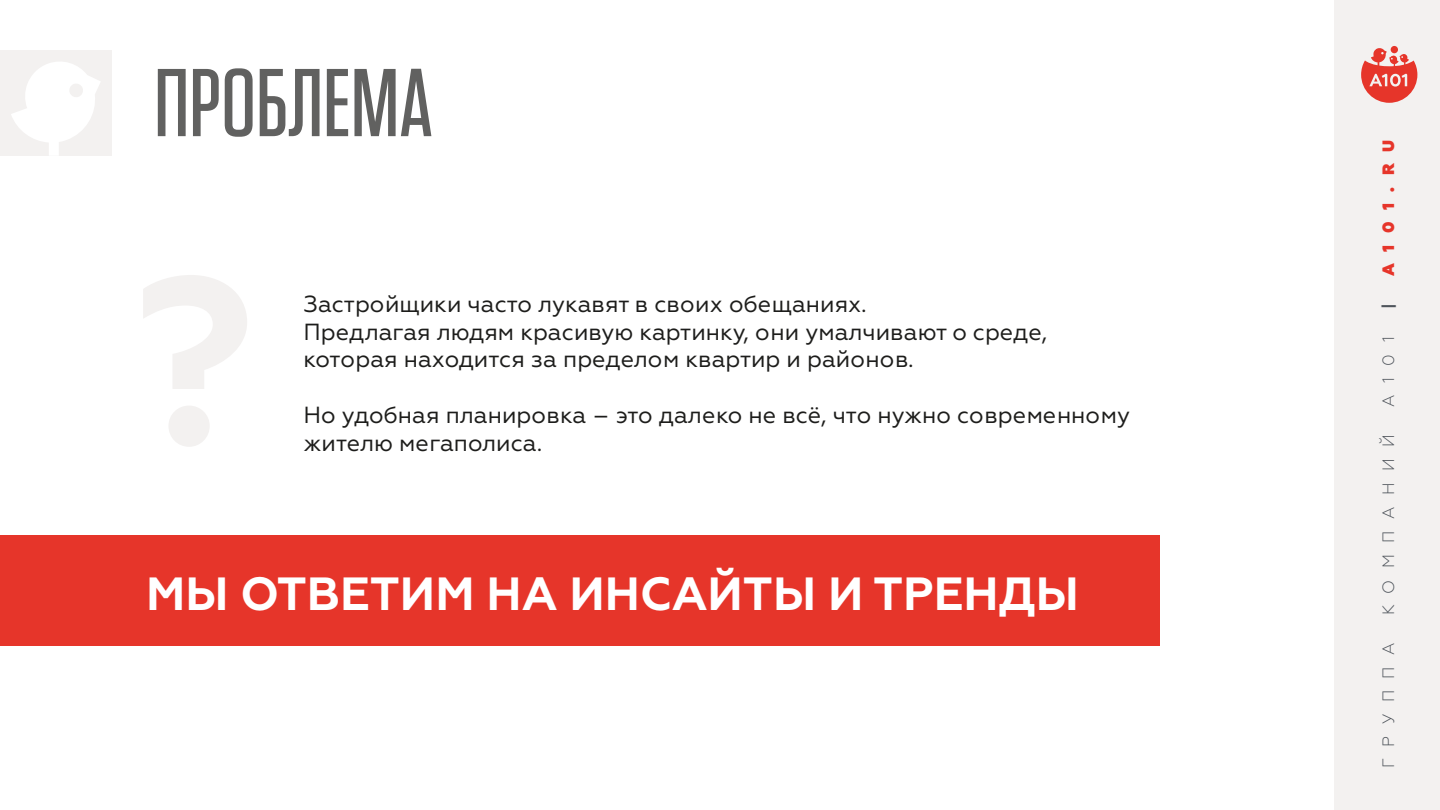
<style>
.page{position:relative;width:1440px;height:810px;background:#fff}
.page>*{position:absolute;margin:0;border:0;box-sizing:border-box;transform-origin:0 0}
.t1{font:500 96px "Rain Tungsten";color:#616160}
.t2{font:700 46.5px "Geometria";color:#fff}
.t3{font:23.33px/28px "Geometria";color:#1d1d1b}
.t4{font:300 16.5px "Geometria";letter-spacing:.7em;color:#4e545b}
.t5{font:800 16.5px "Geometria";letter-spacing:.7em;color:#e6352a}
.t6{font:700 16.5px "Geometria";color:#4e545b}
</style>
<div class="page">
<div style="left:0;top:535px;width:1160px;height:111px;background:#e6352a"></div>
<div style="left:1335px;top:0;width:105px;height:810px;background:#f3f1f0"></div>
<div style="left:1391px;top:46px;width:7px;height:7px;background:#e6352a;border-radius:50%"></div>
<svg style="left:1361px;top:48px;width:56px;height:55px"></svg>
<div style="left:0;top:50px;width:112px;height:106px;background:#f3f1f0"></div>
<svg style="left:11px;top:62px;width:89px;height:94px"></svg>
<svg style="left:143px;top:275px;width:104px;height:172px"></svg>
<h1 class="t1" style="left:154px;top:53px;width:280px">ПРОБЛЕМА</h1>
<p class="t3" style="left:304px;top:289px;width:745px">Застройщики часто лукавят в своих обещаниях.<br>Предлагая людям красивую картинку, они умалчивают о среде, которая находится за пределом квартир и районов.</p>
<p class="t3" style="left:304px;top:401px;width:828px">Но удобная планировка – это далеко не всё, что нужно современному жителю мегаполиса.</p>
<h2 class="t2" style="left:146px;top:567px;width:934px">МЫ ОТВЕТИМ НА ИНСАЙТЫ И ТРЕНДЫ</h2>
<p class="t5" style="left:1378px;top:276px;width:138px;rotate:-90deg">A101.RU</p>
<p class="t6" style="left:1379px;top:309px;width:7px;rotate:-90deg">|</p>
<p class="t4" style="left:1379px;top:407px;width:72px;rotate:-90deg">А101</p>
<p class="t4" style="left:1379px;top:615px;width:182px;rotate:-90deg">КОМПАНИЙ</p>
<p class="t4" style="left:1379px;top:768px;width:127px;rotate:-90deg">ГРУППА</p>
</div>
